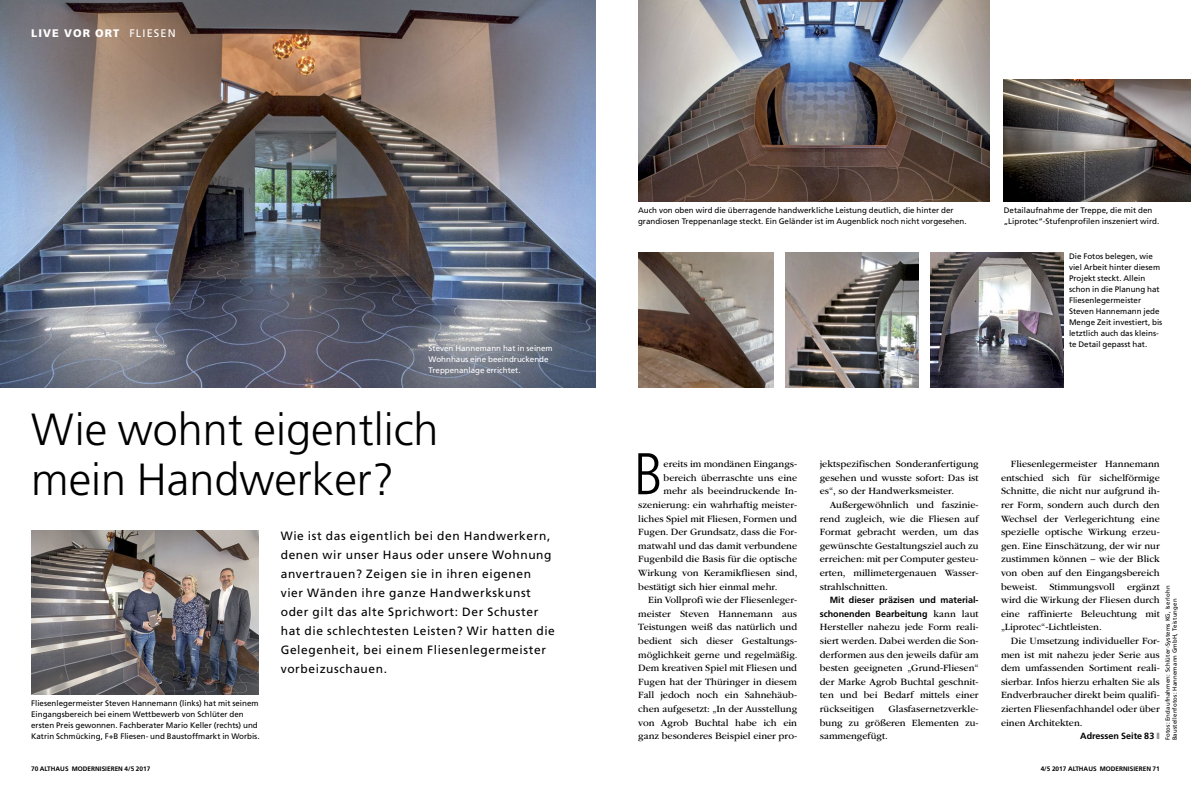
<style>
.page{position:relative;width:1191px;height:794px;background:#fff}
.page>*{position:absolute;margin:0;border:0;box-sizing:border-box;transform-origin:0 0}
.t1{font:300 condensed 58.7px "Frutiger LT Std";color:#000}
.t2{font:300 45px/50px "Frutiger LT Std";color:#000}
.t3{font:12px/19px "Frutiger LT Std";letter-spacing:.05em;color:#000}
.t4{font:900 11px "Frutiger LT Std";letter-spacing:.1em;color:#fff}
.t5{font:10px/13.6px "ITC Garamond Std";color:#000;text-align:justify}
.t6{font:700 9px/13.6px "Frutiger LT Std";color:#000;text-align:right}
.t7{font:8px/11px "Frutiger LT Std";color:#000}
.t8{font:8px/11px "Frutiger LT Std";color:#fff}
.t9{font:700 6.5px "Frutiger LT Std";color:#000}
.t10{font:6px/7px "Frutiger LT Std";letter-spacing:.03em;color:#000}
.s1{font-weight:400}
.s2{font-family:"ITC Garamond Std";font-weight:400;font-size:10px}
.s3{font-weight:900;color:#929496}
</style>
<div class="page">
<img style="left:0;top:0;width:595px;height:388px">
<img style="left:31px;top:531px;width:227px;height:163px">
<img style="left:638px;top:0;width:351px;height:201px">
<img style="left:638px;top:252px;width:135px;height:136px">
<img style="left:785px;top:252px;width:133px;height:136px">
<img style="left:930px;top:252px;width:133px;height:136px">
<img style="left:1003px;top:79px;width:188px;height:122px">
<p class="t4" style="left:31px;top:26px;width:146px">LIVE VOR ORT <span class="s1">FLIESEN</span></p>
<p class="t8" style="left:428px;top:342px;width:126px">Steven Hannemann hat in seinem<br>Wohnhaus eine beeindruckende<br>Treppenanlage errichtet.</p>
<h2 class="t2" style="left:31px;top:405px;width:409px">Wie wohnt eigentlich mein Handwerker?</h2>
<p class="t3" style="left:281px;top:526px;width:276px">Wie ist das eigentlich bei den Handwerkern, denen wir unser Haus oder unsere Wohnung anvertrauen? Zeigen sie in ihren eigenen vier Wänden ihre ganze Handwerkskunst oder gilt das alte Sprichwort: Der Schuster hat die schlechtesten Leisten? Wir hatten die Gelegenheit, bei einem Fliesenlegermeister vorbeizuschauen.</p>
<p class="t7" style="left:31px;top:697px;width:230px">Fliesenlegermeister Steven Hannemann (links) hat mit seinem Eingangsbereich bei einem Wettbewerb von Schlüter den ersten Preis gewonnen. Fachberater Mario Keller (rechts) und Katrin Schmücking, F+B Fliesen- und Baustoffmarkt in Worbis.</p>
<p class="t7" style="left:638px;top:205px;width:330px">Auch von oben wird die überragende handwerkliche Leistung deutlich, die hinter der grandiosen Treppenanlage steckt. Ein Geländer ist im Augenblick noch nicht vorgesehen.</p>
<p class="t7" style="left:1003px;top:205px;width:157px">Detailaufnahme der Treppe, die mit den „Liprotec“-Stufenprofilen inszeniert wird.</p>
<p class="t7" style="left:1069px;top:250px;width:95px">Die Fotos belegen, wie viel Arbeit hinter diesem<br>Projekt steckt. Allein schon in die Planung hat<br>Fliesenlegermeister<br>Steven Hannemann jede<br>Menge Zeit investiert, bis letztlich auch das kleins&shy;te Detail gepasst hat.</p>
<h1 class="t1" style="left:633px;top:440px;width:31px">B</h1>
<p class="t5" style="left:663px;top:457px;width:135px">ereits im mondänen Eingangs-</p>
<p class="t5" style="left:663px;top:471px;width:135px">bereich überraschte uns eine</p>
<p class="t5" style="left:663px;top:484px;width:135px">mehr als beeindruckende In-</p>
<p class="t5" style="left:638px;top:498px;width:160px">szenierung: ein wahrhaftig meister-</p>
<p class="t5" style="left:638px;top:511px;width:160px">liches Spiel mit Fliesen, Formen und</p>
<p class="t5" style="left:638px;top:525px;width:160px">Fugen. Der Grundsatz, dass die For-</p>
<p class="t5" style="left:638px;top:539px;width:160px">matwahl und das damit verbundene</p>
<p class="t5" style="left:638px;top:552px;width:160px">Fugenbild die Basis für die optische</p>
<p class="t5" style="left:638px;top:566px;width:161px">Wirkung von Keramikfliesen sind,</p>
<p class="t5" style="left:638px;top:580px;width:141px">bestätigt sich hier einmal mehr.</p>
<p class="t5" style="left:648px;top:593px;width:150px">Ein Vollprofi wie der Fliesenleger-</p>
<p class="t5" style="left:638px;top:607px;width:160px">meister Steven Hannemann aus</p>
<p class="t5" style="left:638px;top:620px;width:160px">Teistungen weiß das natürlich und</p>
<p class="t5" style="left:638px;top:634px;width:160px">bedient sich dieser Gestaltungs-</p>
<p class="t5" style="left:638px;top:648px;width:161px">möglichkeit gerne und regelmäßig.</p>
<p class="t5" style="left:638px;top:661px;width:160px">Dem kreativen Spiel mit Fliesen und</p>
<p class="t5" style="left:638px;top:675px;width:160px">Fugen hat der Thüringer in diesem</p>
<p class="t5" style="left:638px;top:688px;width:160px">Fall jedoch noch ein Sahnehäub-</p>
<p class="t5" style="left:638px;top:702px;width:160px">chen aufgesetzt: „In der Ausstellung</p>
<p class="t5" style="left:638px;top:716px;width:160px">von Agrob Buchtal habe ich ein</p>
<p class="t5" style="left:638px;top:729px;width:160px">ganz besonderes Beispiel einer pro-</p>
<p class="t5" style="left:819px;top:457px;width:160px">jektspezifischen Sonderanfertigung gesehen und wusste sofort: Das ist es“, so der Handwerksmeister.</p>
<p class="t5" style="left:819px;top:498px;width:160px;text-indent:10px">Außergewöhnlich und faszinie&shy;rend zugleich, wie die Fliesen auf Format gebracht werden, um das gewünschte Gestaltungsziel auch zu erreichen: mit per Computer gesteu&shy;erten, millimetergenauen Wasser&shy;strahlschnitten.</p>
<p class="t6" style="left:819px;top:593px;width:160px">Mit dieser präzisen und material&shy;schonenden Bearbeitung <span class="s2">kann laut</span></p>
<p class="t5" style="left:819px;top:620px;width:160px">Hersteller nahezu jede Form reali&shy;siert werden. Dabei werden die Son&shy;derformen aus den jeweils dafür am besten geeigneten „Grund-Fliesen“ der Marke Agrob Buchtal geschnit&shy;ten und bei Bedarf mittels einer rückseitigen</p>
<p class="t5" style="left:819px;top:702px;width:160px;text-indent:69px">Glasfasernetzverkle&shy;bung zu größeren Elementen zu&shy;sammengefügt.</p>
<p class="t5" style="left:1001px;top:457px;width:160px;text-indent:10px">Fliesenlegermeister Hannemann entschied sich für sichelförmige Schnitte, die nicht nur aufgrund ih&shy;rer Form, sondern auch durch den Wechsel der Verlegerichtung eine spezielle optische Wirkung erzeu&shy;gen. Eine Einschätzung, der wir nur zustimmen können – wie der Blick von oben auf den Eingangsbereich beweist. Stimmungsvoll ergänzt wird die Wirkung der Fliesen durch eine raffinierte Beleuchtung mit „Liprotec“-Lichtleisten.</p>
<p class="t5" style="left:1001px;top:634px;width:160px;text-indent:10px">Die Umsetzung individueller For&shy;men ist mit nahezu jeder Serie aus dem umfassenden Sortiment reali&shy;sierbar. Infos hierzu erhalten Sie als Endverbraucher direkt beim qualifi&shy;zierten Fliesenfachhandel oder über einen Architekten.</p>
<p class="t6" style="left:1080px;top:729px;width:81px">Adressen Seite 83 <span class="s3">I</span></p>
<p class="t10" style="left:1164px;top:740px;width:156px;rotate:-90deg">Fotos: Endaufnahmen: Schlüter-Systems KG, Iserlohn<br>Baustellenfotos: Hannemann GmbH, Teistungen</p>
<p class="t9" style="left:31px;top:764px;width:121px">70 ALTHAUS MODERNISIEREN 4/5 2017</p>
<p class="t9" style="left:1040px;top:764px;width:121px">4/5 2017 ALTHAUS MODERNISIEREN 71</p>
</div>
